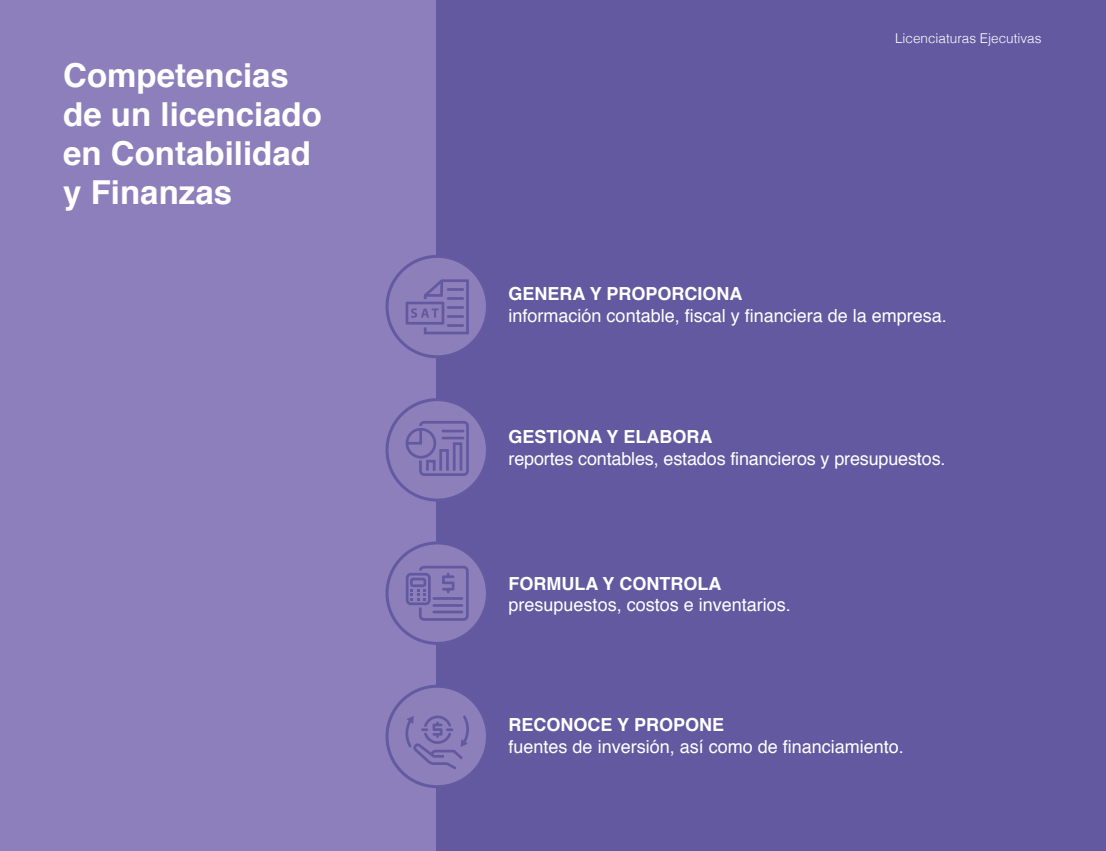
<style>
.page{position:relative;width:1106px;height:851px;background:#fff}
.page>*{position:absolute;margin:0;border:0;box-sizing:border-box;transform-origin:0 0}
.t1{font:700 33px/39px "Helvetica";color:#fff}
.t2{font:18px "Helvetica";color:#fff}
.t3{font:700 18px "Helvetica";color:#fff}
.t4{font:300 13.5px "Helvetica";color:#fff}
</style>
<div class="page">
<div style="left:0;top:0;width:1106px;height:850px;background:#8d7fbb"></div>
<div style="left:436px;top:0;width:670px;height:850px;background:#6359a0"></div>
<div style="left:387px;top:399px;width:100px;height:101px;background:#8d7fba;border-radius:50%"></div>
<div style="left:385px;top:398px;width:104px;height:103px;border:3px solid #645aa1;border-radius:50%"></div>
<div style="left:387px;top:256px;width:100px;height:101px;background:#8d7fba;border-radius:50%"></div>
<div style="left:385px;top:255px;width:104px;height:103px;border:3px solid #645aa1;border-radius:50%"></div>
<div style="left:387px;top:543px;width:100px;height:100px;background:#8d7fba;border-radius:50%"></div>
<div style="left:385px;top:541px;width:104px;height:103px;border:3px solid #645aa1;border-radius:50%"></div>
<div style="left:387px;top:686px;width:100px;height:100px;background:#8d7fba;border-radius:50%"></div>
<div style="left:385px;top:684px;width:104px;height:104px;border:3px solid #645aa1;border-radius:50%"></div>
<svg style="left:405px;top:279px;width:64px;height:55px"></svg>
<svg style="left:405px;top:421px;width:64px;height:55px"></svg>
<svg style="left:406px;top:565px;width:62px;height:55px"></svg>
<svg style="left:405px;top:715px;width:64px;height:54px"></svg>
<h1 class="t1" style="left:63px;top:57px;width:260px">Competencias de un licenciado en Contabilidad y Finanzas</h1>
<p class="t4" style="left:895px;top:27px;width:148px">Licenciaturas Ejecutivas</p>
<p class="t3" style="left:508px;top:279px;width:235px">GENERA Y PROPORCIONA</p>
<p class="t2" style="left:508px;top:302px;width:440px">información contable, fiscal y financiera de la empresa.</p>
<p class="t3" style="left:508px;top:422px;width:205px">GESTIONA Y ELABORA</p>
<p class="t2" style="left:508px;top:444px;width:438px">reportes contables, estados financieros y presupuestos.</p>
<p class="t3" style="left:508px;top:568px;width:214px">FORMULA Y CONTROLA</p>
<p class="t2" style="left:508px;top:591px;width:284px">presupuestos, costos e inventarios.</p>
<p class="t3" style="left:508px;top:710px;width:217px">RECONOCE Y PROPONE</p>
<p class="t2" style="left:508px;top:732px;width:397px">fuentes de inversión, así como de financiamiento.</p>
</div>
